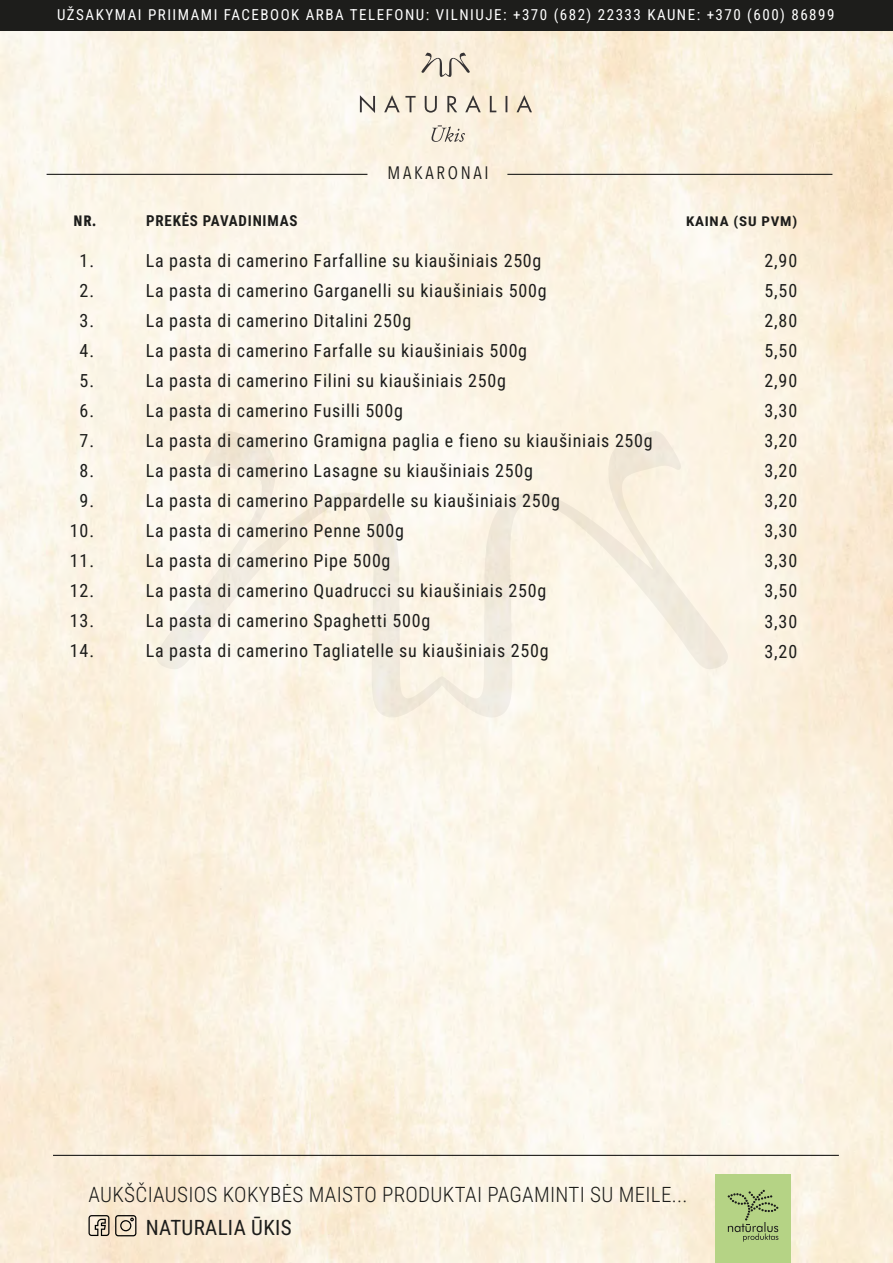
<style>
.page{position:relative;width:893px;height:1263px;background:#fff}
.page>*{position:absolute;margin:0;border:0;box-sizing:border-box;transform-origin:0 0}
.t1{font:300 21px "Roboto Condensed";letter-spacing:.015em;color:#1d1d1b}
.t2{font:21px "Roboto Condensed";letter-spacing:.015em;color:#1d1d1b}
.t3{font:18px/30px "Roboto Condensed";letter-spacing:.04em;color:#1d1d1b;text-align:center}
.t4{font:18px "Avenir Next Condensed";letter-spacing:.15em;color:#1d1d1b}
.t5{font:15px "Roboto Condensed";letter-spacing:.1em;color:#fff}
.t6{font:700 15px "Roboto Condensed";letter-spacing:.05em;color:#1d1d1b}
.t7{font:700 15px "Avenir Next Condensed";color:#1d1d1b}
.t8{font:700 13.35px "Roboto Condensed";letter-spacing:.05em;color:#1d1d1b;scale:1.12 1}
</style>
<div class="page">
<img style="left:0;top:31px;width:893px;height:1231px">
<svg style="left:156px;top:431px;width:572px;height:287px;background:#f9f3e5"></svg>
<hr style="left:53px;top:1155px;width:786px;height:1px;background:#1d1d1b">
<div style="left:715px;top:1174px;width:76px;height:89px;background:#b5d385"></div>
<svg style="left:728px;top:1190px;width:50px;height:52px"></svg>
<svg style="left:115px;top:1215px;width:21px;height:21px"></svg>
<svg style="left:89px;top:1215px;width:20px;height:21px"></svg>
<svg style="left:421px;top:53px;width:49px;height:24px"></svg>
<svg style="left:360px;top:95px;width:172px;height:18px;background:#d6cdbe"></svg>
<svg style="left:431px;top:125px;width:34px;height:17px"></svg>
<div style="left:0;top:0;width:893px;height:31px;background:#1d1d1b"></div>
<hr style="left:507px;top:174px;width:325px;height:1px;background:#1d1d1b">
<hr style="left:47px;top:174px;width:320px;height:1px;background:#1d1d1b">
<p class="t5" style="left:57px;top:4px;width:779px">UŽSAKYMAI PRIIMAMI FACEBOOK ARBA TELEFONU: VILNIUJE: +370 (682) 22333 KAUNE: +370 (600) 86899</p>
<p class="t4" style="left:388px;top:157px;width:103px">MAKARONAI</p>
<p class="t7" style="left:74px;top:212px;width:24px">NR.</p>
<p class="t6" style="left:146px;top:210px;width:153px">PREKĖS PAVADINIMAS</p>
<p class="t8" style="left:686px;top:212px;width:101px">KAINA (SU PVM)</p>
<p class="t3" style="left:70px;top:245px;width:26px">1.<br>2.<br>3.<br>4.<br>5.<br>6.<br>7.<br>8.<br>9.<br>10.<br>11.<br>12.<br>13.<br>14.</p>
<p class="t3" style="left:146px;top:245px;width:508px;text-align:left">La pasta di camerino Farfalline su kiaušiniais 250g<br>La pasta di camerino Garganelli su kiaušiniais 500g<br>La pasta di camerino Ditalini 250g<br>La pasta di camerino Farfalle su kiaušiniais 500g<br>La pasta di camerino Filini su kiaušiniais 250g<br>La pasta di camerino Fusilli 500g<br>La pasta di camerino Gramigna paglia e fieno su kiaušiniais 250g La pasta di camerino Lasagne su kiaušiniais 250g<br>La pasta di camerino Pappardelle su kiaušiniais 250g<br>La pasta di camerino Penne 500g<br>La pasta di camerino Pipe 500g<br>La pasta di camerino Quadrucci su kiaušiniais 250g<br>La pasta di camerino Spaghetti 500g<br>La pasta di camerino Tagliatelle su kiaušiniais 250g</p>
<p class="t3" style="left:764px;top:245px;width:34px;text-align:justify">2,90<br>5,50<br>2,80<br>5,50<br>2,90<br>3,30<br>3,20<br>3,20<br>3,20<br>3,30<br>3,30<br>3,50<br>3,30<br>3,20</p>
<p class="t1" style="left:89px;top:1179px;width:600px">AUKŠČIAUSIOS KOKYBĖS MAISTO PRODUKTAI PAGAMINTI SU MEILE...</p>
<p class="t2" style="left:146px;top:1212px;width:147px">NATURALIA ŪKIS</p>
</div>
